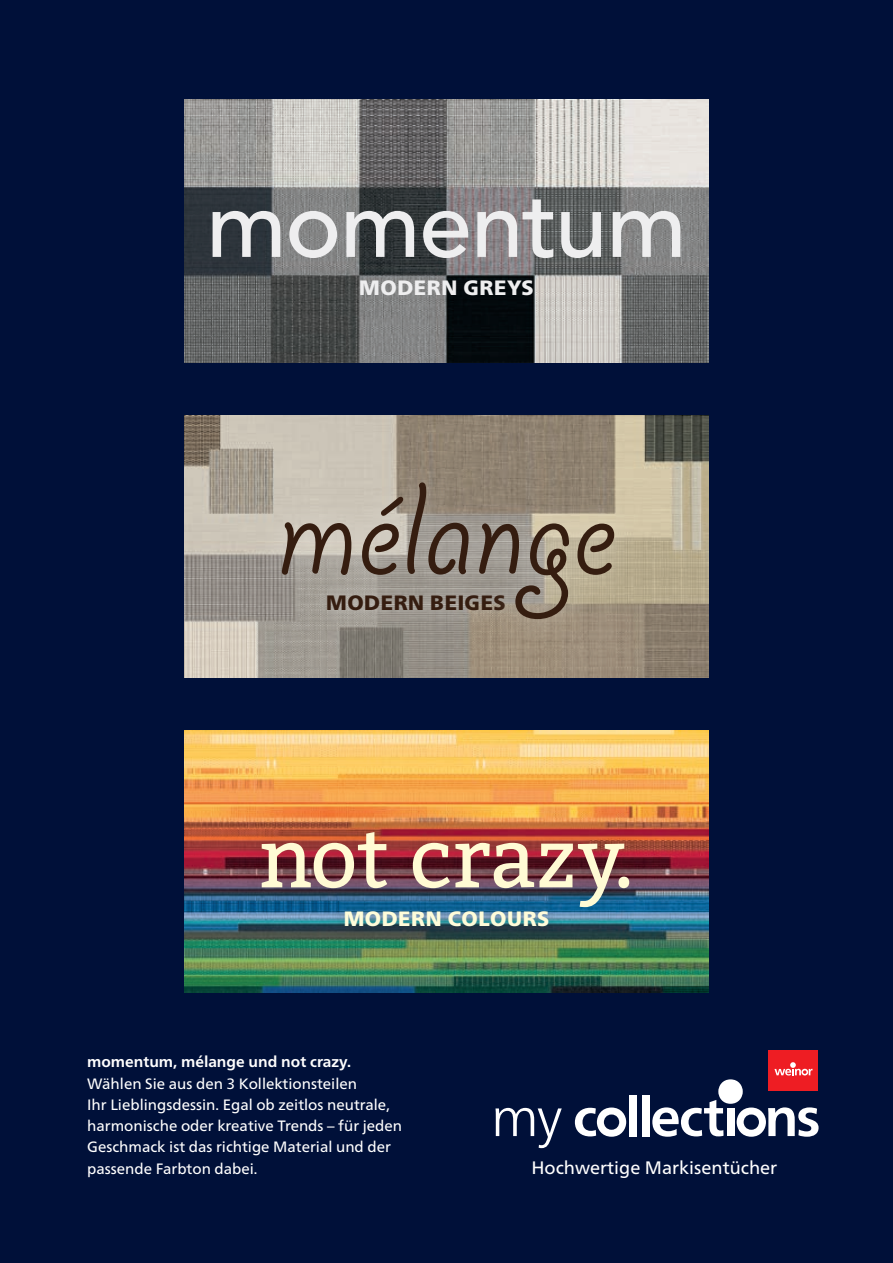
<style>
.page{position:relative;width:893px;height:1263px;background:#001039}
.page>*{position:absolute;margin:0;border:0;box-sizing:border-box;transform-origin:0 0}
.t1{font:146.4px "Giddyup Std";color:#351d10}
.t2{font:500 94.65px "Avenir";letter-spacing:-.015em;color:#eeeeef}
.t3{font:82.5px "Bitter";letter-spacing:-.01em;color:#fffbd4}
.t4{font:900 20.7px "Frutiger Neue LTW1 G";letter-spacing:.025em;color:#fffcda}
.t5{font:900 20.7px "Frutiger Neue LTW1 G";letter-spacing:.03em;color:#351d10}
.t6{font:900 20.7px "Frutiger Neue LTW1 G";letter-spacing:.03em;color:#eeeeef}
.t7{font:18px "Frutiger Neue LTW1 G";color:#fff}
._04_Sub_10_2pt_bold{font:700 15.3px "Frutiger Neue LTW1 G";color:#fff}
._05_Copy_10pt_Light{font:15px/21.3px "Frutiger Neue LTW1 G";color:#fff}
</style>
<div class="page">
<img style="left:184px;top:100px;width:525px;height:262px">
<img style="left:184px;top:415px;width:525px;height:262px">
<div style="left:256px;top:457px;width:384px;height:189px;background:#fff;opacity:.5"></div>
<img style="left:184px;top:731px;width:525px;height:262px">
<div style="left:326px;top:891px;width:241px;height:54px;background:#231f20;opacity:.4"></div>
<div style="left:236px;top:807px;width:419px;height:127px;background:#231f20;opacity:.3"></div>
<div style="left:768px;top:1050px;width:50px;height:41px;background:#ee1d23"></div>
<svg style="left:774px;top:1062px;width:38px;height:13px"></svg>
<div style="left:718px;top:1079px;width:25px;height:25px;background:#fff;border-radius:50%"></div>
<svg style="left:495px;top:1108px;width:67px;height:40px"></svg>
<svg style="left:575px;top:1107px;width:51px;height:30px"></svg>
<div style="left:629px;top:1095px;width:7px;height:41px;background:#fff"></div>
<div style="left:642px;top:1095px;width:7px;height:41px;background:#fff"></div>
<svg style="left:652px;top:1100px;width:71px;height:37px"></svg>
<div style="left:727px;top:1108px;width:7px;height:28px;background:#fff"></div>
<svg style="left:737px;top:1107px;width:82px;height:30px"></svg>
<p class="t2" style="left:206px;top:142px;width:482px">momentum</p>
<p class="t6" style="left:359px;top:272px;width:176px">MODERN GREYS</p>
<p class="t1" style="left:277px;top:450px;width:340px">mélange</p>
<p class="t5" style="left:326px;top:587px;width:181px">MODERN BEIGES</p>
<p class="t3" style="left:258px;top:799px;width:378px">not crazy.</p>
<p class="t4" style="left:344px;top:903px;width:207px">MODERN COLOURS</p>
<p class="_04_Sub_10_2pt_bold" style="left:87px;top:1053px;width:266px">momentum, mélange und not crazy.</p>
<p class="_05_Copy_10pt_Light" style="left:87px;top:1073px;width:316px">Wählen Sie aus den 3 Kollektionsteilen<br>Ihr Lieblingsdessin. Egal ob zeitlos neutrale, harmonische oder kreative Trends – für jeden Geschmack ist das richtige Material und der passende Farbton dabei.</p>
<p class="t7" style="left:531px;top:1157px;width:247px">Hochwertige Markisentücher</p>
</div>
